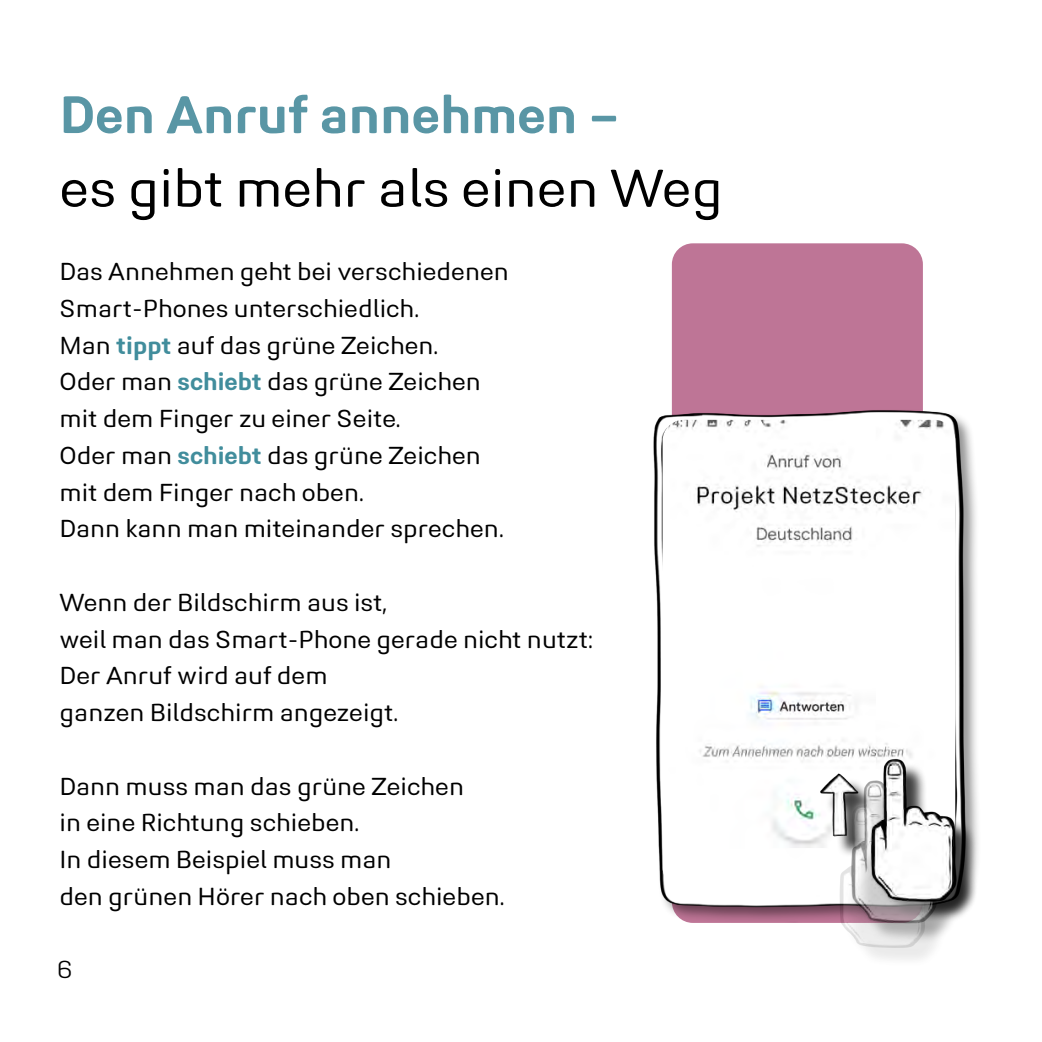
<style>
.page{position:relative;width:1042px;height:1042px;background:#fff}
.page>*{position:absolute;margin:0;border:0;box-sizing:border-box;transform-origin:0 0}
.t1{font:52.5px "Midpoint Pro";color:#000}
.t2{font:700 52.5px "Midpoint Pro";color:#5996a5}
.t3{font:24.5px/36.8px "Midpoint Pro";color:#000}
.t4{font:300 24.5px "Midpoint Pro";color:#000}
.s1{font-weight:700;color:#418d9c}
</style>
<div class="page">
<div style="left:672px;top:243px;width:251px;height:680px;background:#be7596;border-radius:21px"></div>
<img style="left:653px;top:365px;width:323px;height:558px">
<div style="left:662px;top:420px;width:293px;height:468px;background:#fff"></div>
<div style="left:824px;top:763px;width:153px;height:204px;background:#000;opacity:.75"></div>
<img style="left:795px;top:739px;width:183px;height:213px">
<h1 class="t2" style="left:60px;top:82px;width:562px">Den Anruf annehmen –</h1>
<h1 class="t1" style="left:60px;top:156px;width:665px">es gibt mehr als einen Weg</h1>
<p class="t3" style="left:60px;top:253px;width:451px">Das Annehmen geht bei verschiedenen<br>Smart-Phones unterschiedlich.<br>Man <span class="s1">tippt</span> auf das grüne Zeichen.<br>Oder man <span class="s1">schiebt</span> das grüne Zeichen mit dem Finger zu einer Seite.<br>Oder man <span class="s1">schiebt</span> das grüne Zeichen mit dem Finger nach oben.<br>Dann kann man miteinander sprechen.</p>
<p class="t3" style="left:60px;top:584px;width:535px">Wenn der Bildschirm aus ist,<br>weil man das Smart-Phone gerade nicht nutzt:<br>Der Anruf wird auf dem<br>ganzen Bildschirm angezeigt.</p>
<p class="t3" style="left:60px;top:768px;width:446px">Dann muss man das grüne Zeichen<br>in eine Richtung schieben.<br>In diesem Beispiel muss man<br>den grünen Hörer nach oben schieben.</p>
<p class="t4" style="left:57px;top:955px;width:17px">6</p>
</div>
